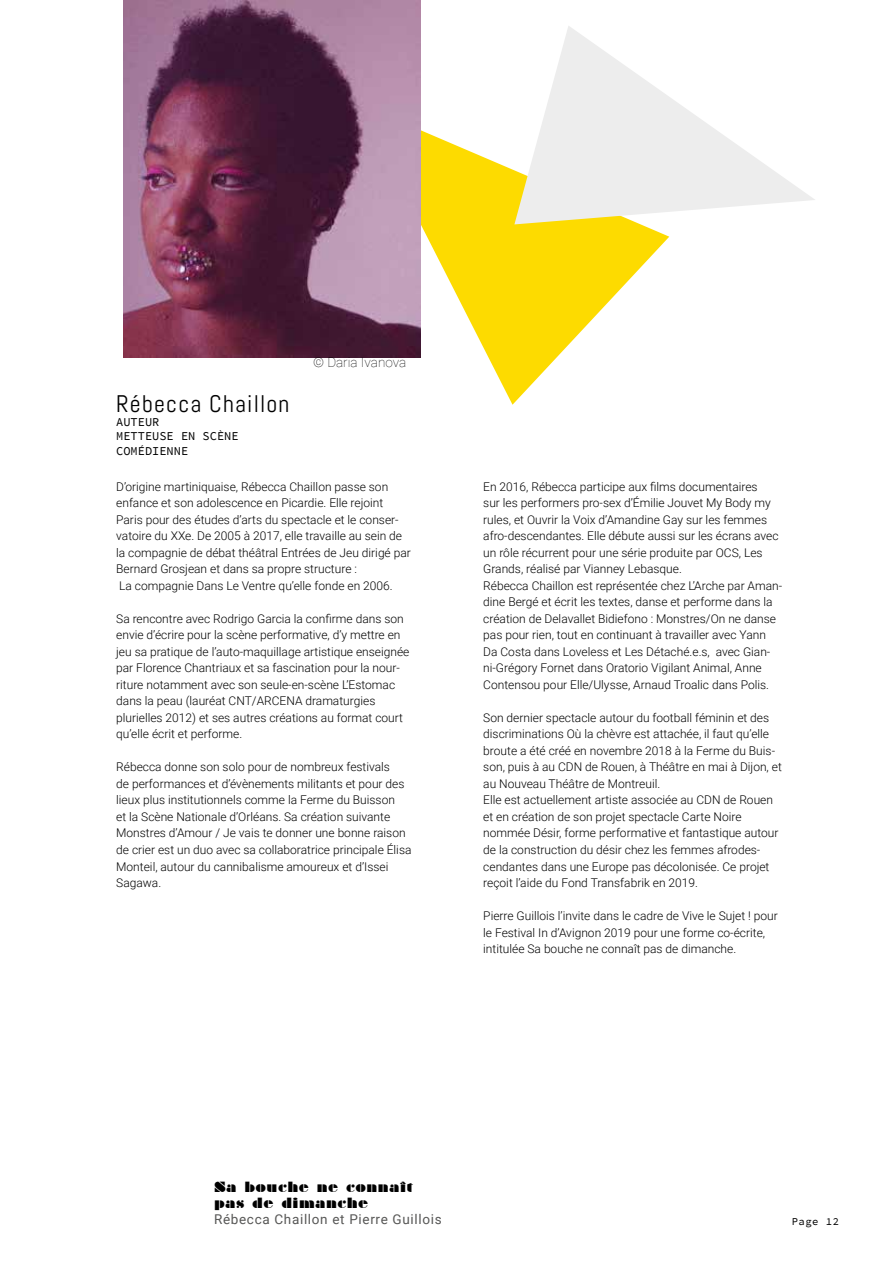
<style>
.page{position:relative;width:893px;height:1263px;background:#fff}
.page>*{position:absolute;margin:0;border:0;box-sizing:border-box;transform-origin:0 0}
.t1{font:24px "Abel";letter-spacing:.05em;color:#000}
.t2{font:13.5px "Roboto";letter-spacing:.05em;color:#575756}
.t3{font:13.5px/16.2px "Braggadocio";letter-spacing:.05em;color:#000}
.t4{font:100 13.5px "Roboto";color:#000}
.t5{font:300 12px/16.5px "Roboto";color:#000}
.t6{font:12px/14.4px "Source Code Pro";color:#000}
.t7{font:10.5px "Source Code Pro";letter-spacing:.05em;color:#000}
</style>
<div class="page">
<svg style="left:360px;top:130px;width:309px;height:275px;fill:#fddb00"></svg>
<svg style="left:514px;top:26px;width:301px;height:198px"></svg>
<img style="left:123px;top:0;width:298px;height:357px">
<p class="t4" style="left:313px;top:353px;width:95px">© Daria Ivanova</p>
<h1 class="t1" style="left:116px;top:388px;width:175px">Rébecca Chaillon</h1>
<p class="t6" style="left:116px;top:415px;width:124px">AUTEUR<br>METTEUSE EN SCÈNE<br>COMÉDIENNE</p>
<p class="t5" style="left:116px;top:478px;width:296px">D’origine martiniquaise, Rébecca Chaillon passe son enfance et son adolescence en Picardie. Elle rejoint Paris pour des études d’arts du spectacle et le conser&shy;vatoire du XXe. De 2005 à 2017, elle travaille au sein de la compagnie de débat théâtral Entrées de Jeu dirigé par Bernard Grosjean et dans sa propre structure :<br>La compagnie Dans Le Ventre qu’elle fonde en 2006.</p>
<p class="t5" style="left:116px;top:610px;width:295px">Sa rencontre avec Rodrigo Garcia la confirme dans son envie d’écrire pour la scène performative, d’y mettre en jeu sa pratique de l’auto-maquillage artistique enseignée par Florence Chantriaux et sa fascination pour la nour&shy;riture notamment avec son seule-en-scène L’Estomac dans la peau (lauréat CNT/ARCENA dramaturgies plurielles 2012) et ses autres créations au format court qu’elle écrit et performe.</p>
<p class="t5" style="left:116px;top:758px;width:297px">Rébecca donne son solo pour de nombreux festivals<br>de performances et d’évènements militants et pour des lieux plus institutionnels comme la Ferme du Buisson<br>et la Scène Nationale d’Orléans. Sa création suivante Monstres d’Amour / Je vais te donner une bonne raison de crier est un duo avec sa collaboratrice principale Élisa Monteil, autour du cannibalisme amoureux et d’Issei Sagawa.</p>
<p class="t5" style="left:483px;top:478px;width:300px">En 2016, Rébecca participe aux films documentaires<br>sur les performers pro-sex d’Émilie Jouvet My Body my rules, et Ouvrir la Voix d’Amandine Gay sur les femmes afro-descendantes. Elle débute aussi sur les écrans avec un rôle récurrent pour une série produite par OCS, Les Grands, réalisé par Vianney Lebasque.<br>Rébecca Chaillon est représentée chez L’Arche par Aman&shy;dine Bergé et écrit les textes, danse et performe dans la création de Delavallet Bidiefono : Monstres/On ne danse pas pour rien, tout en continuant à travailler avec Yann Da Costa dans Loveless et Les Détaché.e.s, avec Gian&shy;ni-Grégory Fornet dans Oratorio Vigilant Animal, Anne Contensou pour Elle/Ulysse, Arnaud Troalic dans Polis.</p>
<p class="t5" style="left:483px;top:709px;width:300px">Son dernier spectacle autour du football féminin et des discriminations Où la chèvre est attachée, il faut qu’elle broute a été créé en novembre 2018 à la Ferme du Buis&shy;son, puis à au CDN de Rouen, à Théâtre en mai à Dijon, et au Nouveau Théâtre de Montreuil.<br>Elle est actuellement artiste associée au CDN de Rouen et en création de son projet spectacle Carte Noire nommée Désir, forme performative et fantastique autour de la construction du désir chez les femmes afrodes&shy;cendantes dans une Europe pas décolonisée. Ce projet reçoit l’aide du Fond Transfabrik en 2019.</p>
<p class="t5" style="left:483px;top:907px;width:296px">Pierre Guillois l’invite dans le cadre de Vive le Sujet ! pour le Festival In d’Avignon 2019 pour une forme co-écrite, intitulée Sa bouche ne connaît pas de dimanche.</p>
<p class="t3" style="left:214px;top:1179px;width:200px">Sa bouche ne connaît pas de dimanche</p>
<p class="t2" style="left:214px;top:1210px;width:229px">Rébecca Chaillon et Pierre Guillois</p>
<p class="t7" style="left:792px;top:1214px;width:49px">Page 12</p>
</div>
